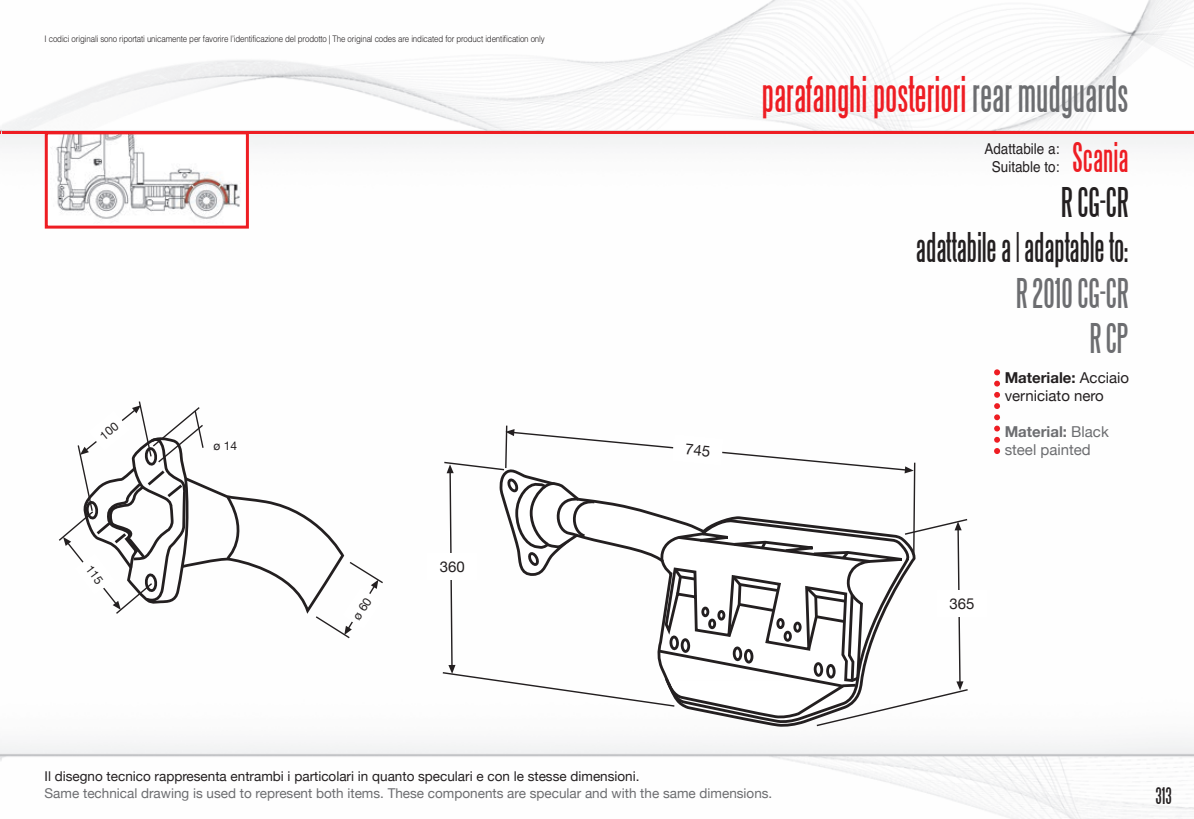
<style>
.page{position:relative;width:1194px;height:819px;background:#fff}
.page>*{position:absolute;margin:0;border:0;box-sizing:border-box;transform-origin:0 0}
.t1{font:45px "Steelfish";color:#ee1d23}
.t2{font:37.5px/45px "Steelfish";color:#231f20;text-align:right}
.t3{font:37.5px/45px "Steelfish";color:#6c6d70;text-align:right}
.t4{font:37.5px "Steelfish";color:#ee1d23}
.t5{font:21px "Steelfish";color:#231f20}
.t6{font:15px/18px "Helvetica Neue";color:#231f20}
.t7{font:15px/18px "Helvetica Neue";color:#6c6d70}
.t8{font:15px/18px "Helvetica";color:#231f20;text-align:center;scale:.9 1}
.t9{font:13.5px "Helvetica Neue";color:#6c6d70}
.t10{font:13.5px "Helvetica Neue";color:#231f20}
.t11{font:12px "Helvetica Neue";color:#231f20}
.t12{font:300 9px "Helvetica";letter-spacing:-.015em;color:#231f20;scale:.88 1}
.s1{color:#6c6d70}
.s2{font-weight:700}
</style>
<div class="page">
<img style="left:2px;top:0;width:1192px;height:818px">
<hr style="left:3px;top:131px;width:1191px;height:3px;background:#ee1d23">
<div style="left:48px;top:134px;width:198px;height:91px;background:#fff"></div>
<img style="left:56px;top:135px;width:185px;height:84px">
<div style="left:45px;top:131px;width:204px;height:97px;border:3px solid #ee1d23"></div>
<div style="left:937px;top:589px;width:49px;height:27px;background:#fff"></div>
<div style="left:427px;top:552px;width:50px;height:27px;background:#fff"></div>
<svg style="left:994px;top:369px;width:6px;height:85px"></svg>
<svg style="left:441px;top:424px;width:528px;height:302px"></svg>
<svg style="left:58px;top:399px;width:326px;height:240px"></svg>
<p class="t12" style="left:45px;top:31px;width:570px">I codici originali sono riportati unicamente per favorire l’identificazione del prodotto | The original codes are indicated for product identification only</p>
<h3 class="t11" style="left:213px;top:438px;width:25px">ø 14</h3>
<h3 class="t6" style="left:440px;top:556px;width:27px">360</h3>
<h1 class="t1" style="left:762px;top:71px;width:368px">parafanghi posteriori <span class="s1">rear mudguards</span></h1>
<h2 class="t4" style="left:1072px;top:138px;width:58px">Scania</h2>
<h2 class="t2" style="left:916px;top:180px;width:214px">R CG-CR<br>adattabile a | adaptable to:</h2>
<h2 class="t3" style="left:1016px;top:270px;width:114px">R 2010 CG-CR<br>R CP</h2>
<h3 class="t6" style="left:1005px;top:368px;width:126px"><span class="s2">Materiale:</span> Acciaio verniciato nero</h3>
<h3 class="t7" style="left:1005px;top:422px;width:106px"><span class="s2">Material:</span> Black steel painted</h3>
<h3 class="t8" style="left:984px;top:140px;width:85px">Adattabile a:<br>Suitable to:</h3>
<h3 class="t6" style="left:949px;top:594px;width:27px">365</h3>
<h3 class="t10" style="left:45px;top:767px;width:596px">Il disegno tecnico rappresenta entrambi i particolari in quanto speculari e con le stesse dimensioni.</h3>
<h3 class="t9" style="left:45px;top:784px;width:729px">Same technical drawing is used to represent both items. These components are specular and with the same dimensions.</h3>
<h3 class="t5" style="left:1155px;top:784px;width:18px">313</h3>
</div>
